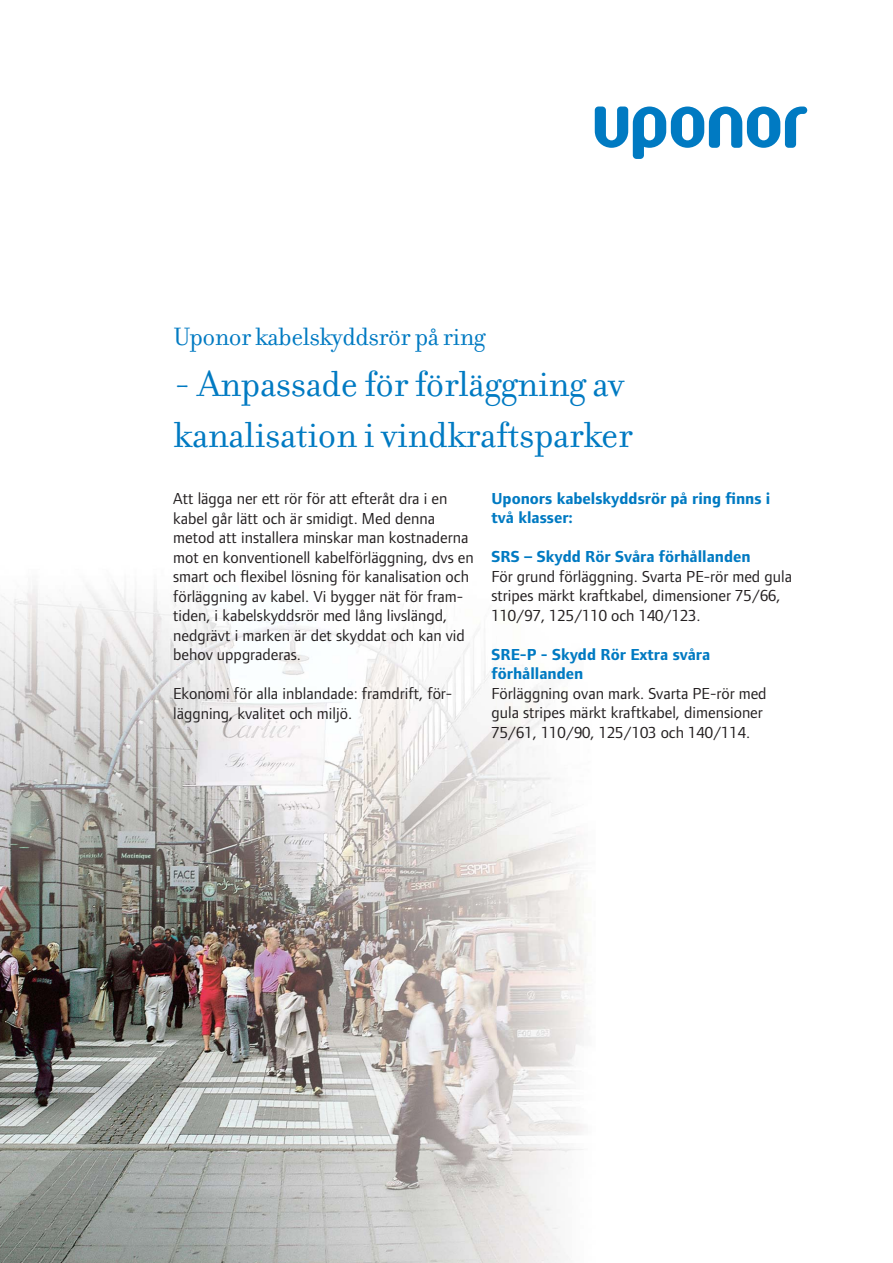
<style>
.page{position:relative;width:893px;height:1263px;background:#fff}
.page>*{position:absolute;margin:0;border:0;box-sizing:border-box;transform-origin:0 0}
.t1{font:39px/51px "Filosofia OT";letter-spacing:-.01em;color:#007ac2}
.t2{font:27px "Filosofia OT";letter-spacing:-.02em;color:#007ac2}
.t3{font:16.5px/19.5px "Foundry Form Sans";color:#231f20}
.t4{font:700 16.5px/19.5px "Foundry Form Sans";color:#007ac2}
</style>
<div class="page">
<svg style="left:594px;top:107px;width:213px;height:52px"></svg>
<img style="left:0;top:584px;width:587px;height:679px">
<h2 class="t2" style="left:174px;top:325px;width:313px">Uponor kabelskyddsrör på ring</h2>
<h1 class="t1" style="left:174px;top:361px;width:460px">- Anpassade för förläggning av kanalisation i vindkraftsparker</h1>
<p class="t3" style="left:173px;top:491px;width:302px">Att lägga ner ett rör för att efteråt dra i en kabel går lätt och är smidigt. Med denna metod att installera minskar man kostnaderna mot en konventionell kabelförläggning, dvs en smart och flexibel lösning för kanalisation och förläggning av kabel. Vi bygger nät för fram&shy;tiden, i kabelskyddsrör med lång livslängd, nedgrävt i marken är det skyddat och kan vid behov uppgraderas.</p>
<p class="t3" style="left:173px;top:686px;width:280px">Ekonomi för alla inblandade: framdrift, för&shy;läggning, kvalitet och miljö.</p>
<p class="t4" style="left:491px;top:490px;width:280px">Uponors kabelskyddsrör på ring finns i två klasser:</p>
<p class="t4" style="left:491px;top:549px;width:261px">SRS – Skydd Rör Svåra förhållanden</p>
<p class="t3" style="left:491px;top:568px;width:302px">För grund förläggning. Svarta PE-rör med gula stripes märkt kraftkabel, dimensioner 75/66,<br>110/97, 125/110 och 140/123.</p>
<p class="t4" style="left:491px;top:646px;width:220px">SRE-P - Skydd Rör Extra svåra förhållanden</p>
<p class="t3" style="left:491px;top:685px;width:276px">Förläggning ovan mark. Svarta PE-rör med gula stripes märkt kraftkabel, dimensioner<br>75/61, 110/90, 125/103 och 140/114.</p>
</div>
